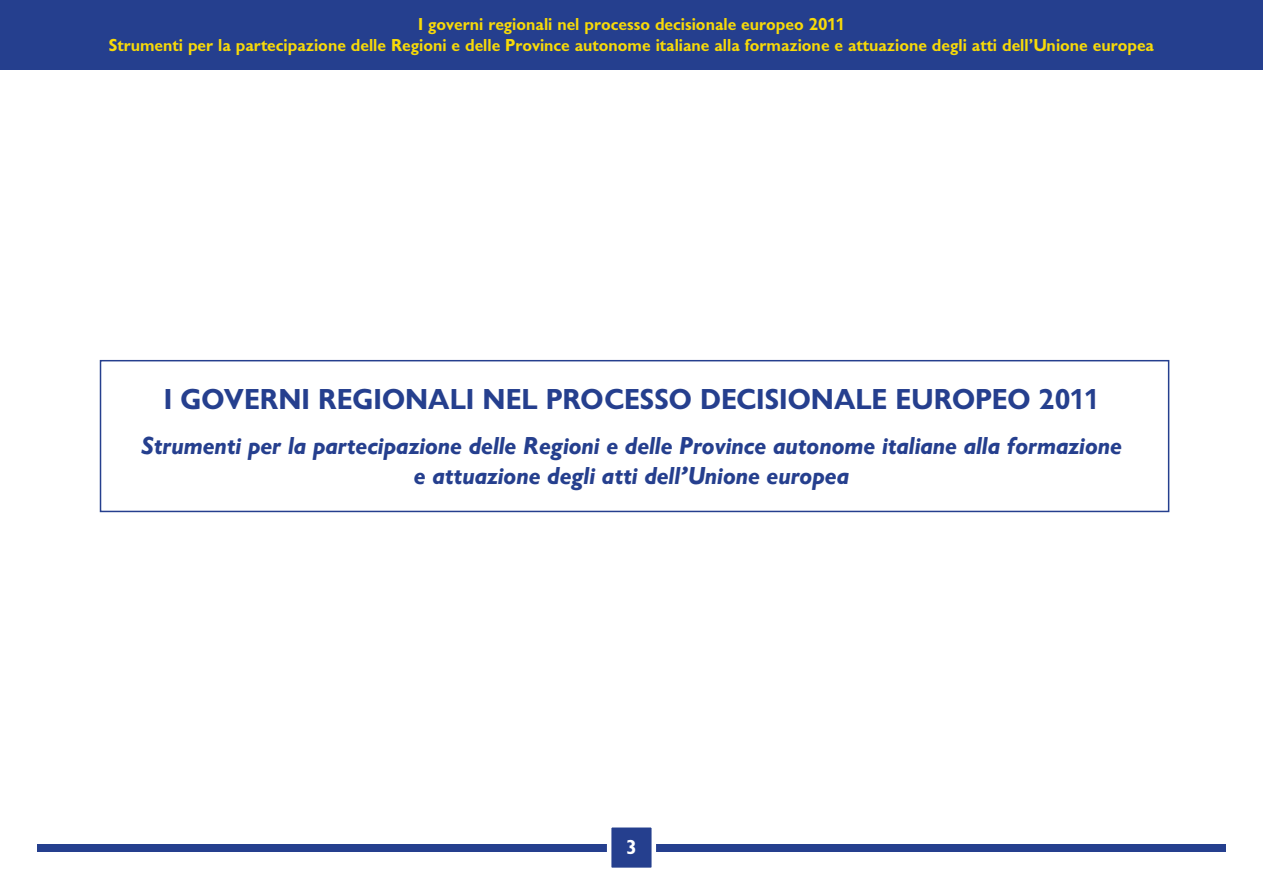
<style>
.page{position:relative;width:1263px;height:893px;background:#fff}
.page>*{position:absolute;margin:0;border:0;box-sizing:border-box;transform-origin:0 0}
.t1{font:30px "Gill Sans Bld";color:#253f8e}
.t2{font:25.5px/30px "Gill Sans Bld Itl";color:#253f8e;text-align:center}
.t3{font:21px "Gill Sans Bld";color:#fff}
.t4{font:18px/21.6px "Gill Sans Bld";color:#f8da08;text-align:center}
</style>
<div class="page">
<div style="left:37px;top:844px;width:1188px;height:7px;background:#253f8e"></div>
<div style="left:607px;top:823px;width:49px;height:49px;background:#253f8e;border:4px solid #fff"></div>
<div style="left:0;top:0;width:1263px;height:69px;background:#253f8e"></div>
<div style="left:100px;top:360px;width:1069px;height:152px;border:2px solid #253f8e"></div>
<p class="t4" style="left:109px;top:14px;width:1047px">I governi regionali nel processo decisionale europeo 2011<br>Strumenti per la partecipazione delle Regioni e delle Province autonome italiane alla formazione e attuazione degli atti dell’Unione europea</p>
<h1 class="t1" style="left:164px;top:379px;width:937px">I governi regionali nel processo decisionale europeo 2011</h1>
<h2 class="t2" style="left:141px;top:432px;width:982px">Strumenti per la partecipazione delle Regioni e delle Province autonome italiane alla formazione e attuazione degli atti dell’Unione europea</h2>
<p class="t3" style="left:626px;top:833px;width:13px">3</p>
</div>
